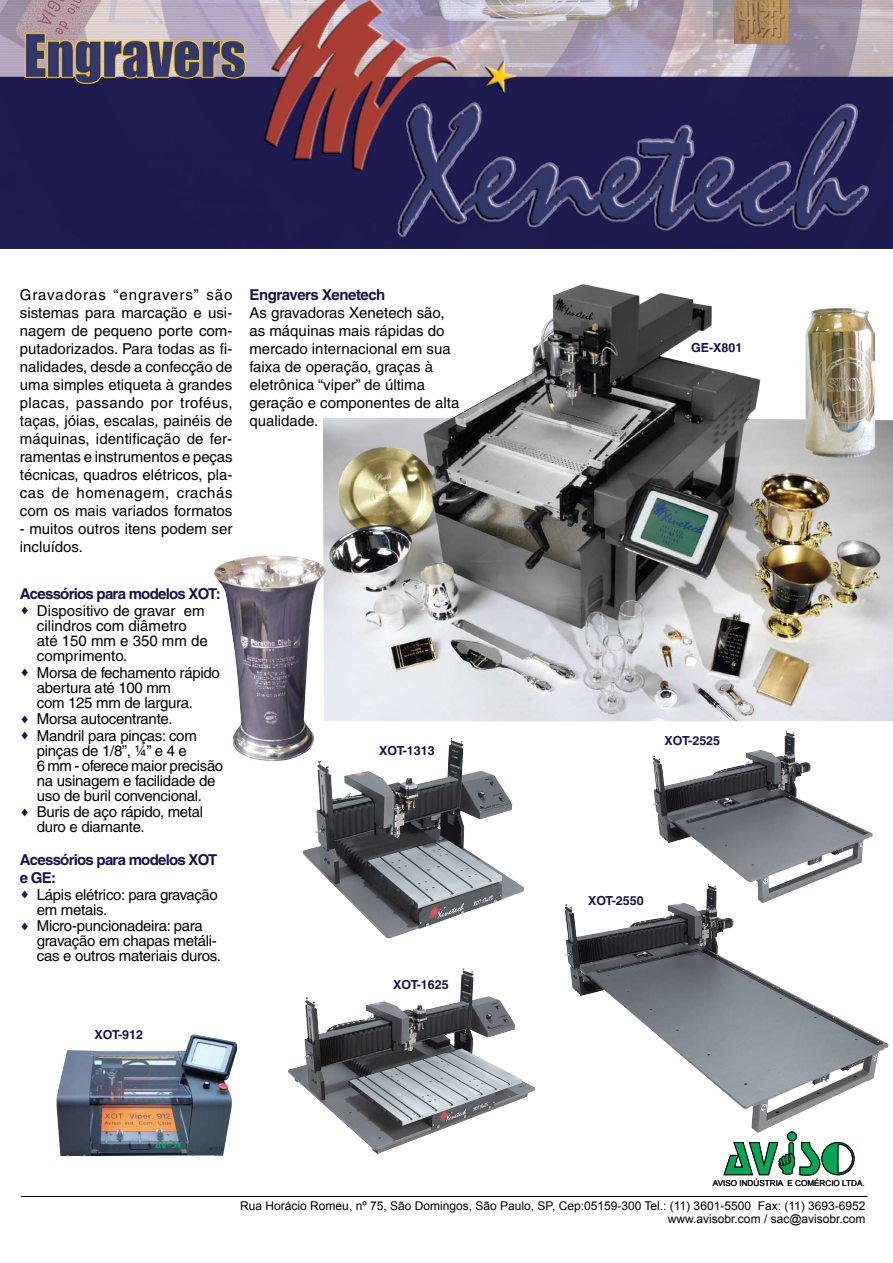
<style>
.page{position:relative;width:893px;height:1263px;background:#fff}
.page>*{position:absolute;margin:0;border:0;box-sizing:border-box;transform-origin:0 0}
.t1{font:15px/18px "Helvetica";letter-spacing:-.02em;color:#000}
.t2{font:15px/18px "Helvetica";color:#000}
.t3{font:700 15px/16.5px "Helvetica";letter-spacing:-.05em;color:#15144a}
.t4{font:700 15px "Helvetica";letter-spacing:-.03em;color:#15144a}
.t5{font:700 12.45px "Helvetica";color:#15144a}
.t6{font:12px/13.5px "Arial";color:#000;text-align:right}
.t7{font:8.1px "Arial";color:#000}
.s1{font-weight:400;color:#000}
.s2{color:#15144a}
</style>
<div class="page">
<hr style="left:21px;top:1196px;width:846px;height:1px;background:#000">
<img style="left:0;top:0;width:893px;height:248px">
<img style="left:323px;top:284px;width:570px;height:438px">
<svg style="left:723px;top:1141px;width:131px;height:35px"></svg>
<div style="left:787px;top:1132px;width:9px;height:9px;background:#00a651;border-radius:50%"></div>
<div style="left:787px;top:1131px;width:10px;height:10px;border:1px solid #000;border-radius:50%"></div>
<img style="left:56px;top:1034px;width:181px;height:122px">
<img style="left:303px;top:738px;width:221px;height:200px">
<img style="left:288px;top:968px;width:247px;height:186px">
<img style="left:565px;top:903px;width:324px;height:230px">
<img style="left:653px;top:730px;width:220px;height:173px">
<img style="left:805px;top:308px;width:70px;height:150px">
<img style="left:214px;top:555px;width:112px;height:208px">
<p class="t1" style="left:20px;top:285px;width:214px;text-align:justify">Gravadoras “engravers” são sistemas para marcação e usi&shy;nagem de pequeno porte com&shy;putadorizados. Para todas as fi&shy;nalidades, desde a confecção de uma simples etiqueta à grandes placas, passando por troféus, taças, jóias, escalas, painéis de máquinas, identificação de fer&shy;ramentas e instrumentos e peças técnicas, quadros elétricos, pla&shy;cas de homenagem, crachás com os mais variados formatos</p>
<p class="t2" style="left:20px;top:519px;width:214px">- muitos outros itens podem ser incluídos.</p>
<p class="t3" style="left:20px;top:586px;width:203px">Acessórios para modelos XOT: ♦ <span class="s1">Dispositivo de gravar em</span></p>
<p class="t2" style="left:37px;top:618px;width:172px;line-height:15px">cilindros com diâmetro até 150 mm e 350 mm de comprimento.</p>
<p class="t1" style="left:37px;top:665px;width:184px;line-height:15px;text-indent:-17px"><span class="s2">♦</span> Morsa de fechamento rápido abertura até 100 mm<br>com 125 mm de largura.</p>
<p class="t1" style="left:20px;top:710px;width:178px;line-height:16.5px"><span class="s2">♦</span> Morsa autocentrante.<br><span class="s2">♦</span> Mandril para pinças: com</p>
<p class="t1" style="left:37px;top:743px;width:188px;line-height:15px">pinças de 1/8”, ¼” e 4 e<br>6 mm - oferece maior precisão na usinagem e facilidade de uso de buril convencional.</p>
<p class="t1" style="left:37px;top:804px;width:168px;line-height:15px;text-indent:-17px"><span class="s2">♦</span> Buris de aço rápido, metal duro e diamante.</p>
<p class="t3" style="left:20px;top:850px;width:199px;line-height:18px">Acessórios para modelos XOT e GE:</p>
<p class="t1" style="left:37px;top:887px;width:182px;line-height:15px;text-indent:-17px"><span class="s2">♦</span> Lápis elétrico: para gravação em metais.</p>
<p class="t1" style="left:37px;top:918px;width:186px;line-height:15px;text-indent:-17px"><span class="s2">♦</span> Micro-puncionadeira: para gravação em chapas metáli&shy;cas e outros materiais duros.</p>
<p class="t5" style="left:94px;top:1027px;width:50px">XOT-912</p>
<p class="t4" style="left:249px;top:285px;width:137px">Engravers Xenetech</p>
<p class="t2" style="left:249px;top:303px;width:211px">As gravadoras Xenetech são, as máquinas mais rápidas do mercado internacional em sua faixa de operação, graças à eletrônica “viper” de última geração e componentes de alta qualidade.</p>
<p class="t5" style="left:379px;top:743px;width:57px">XOT-1313</p>
<p class="t5" style="left:393px;top:977px;width:57px">XOT-1625</p>
<p class="t5" style="left:691px;top:340px;width:53px">GE-X801</p>
<p class="t5" style="left:664px;top:733px;width:57px">XOT-2525</p>
<p class="t5" style="left:588px;top:893px;width:57px">XOT-2550</p>
<p class="t7" style="left:713px;top:1177px;width:153px">AVISO INDÚSTRIA E COMÉRCIO LTDA.</p>
<p class="t6" style="left:240px;top:1199px;width:627px">Rua Horácio Romeu, nº 75, São Domingos, São Paulo, SP, Cep:05159-300 Tel.: (11) 3601-5500 Fax: (11) 3693-6952 www.avisobr.com / sac@avisobr.com</p>
</div>
